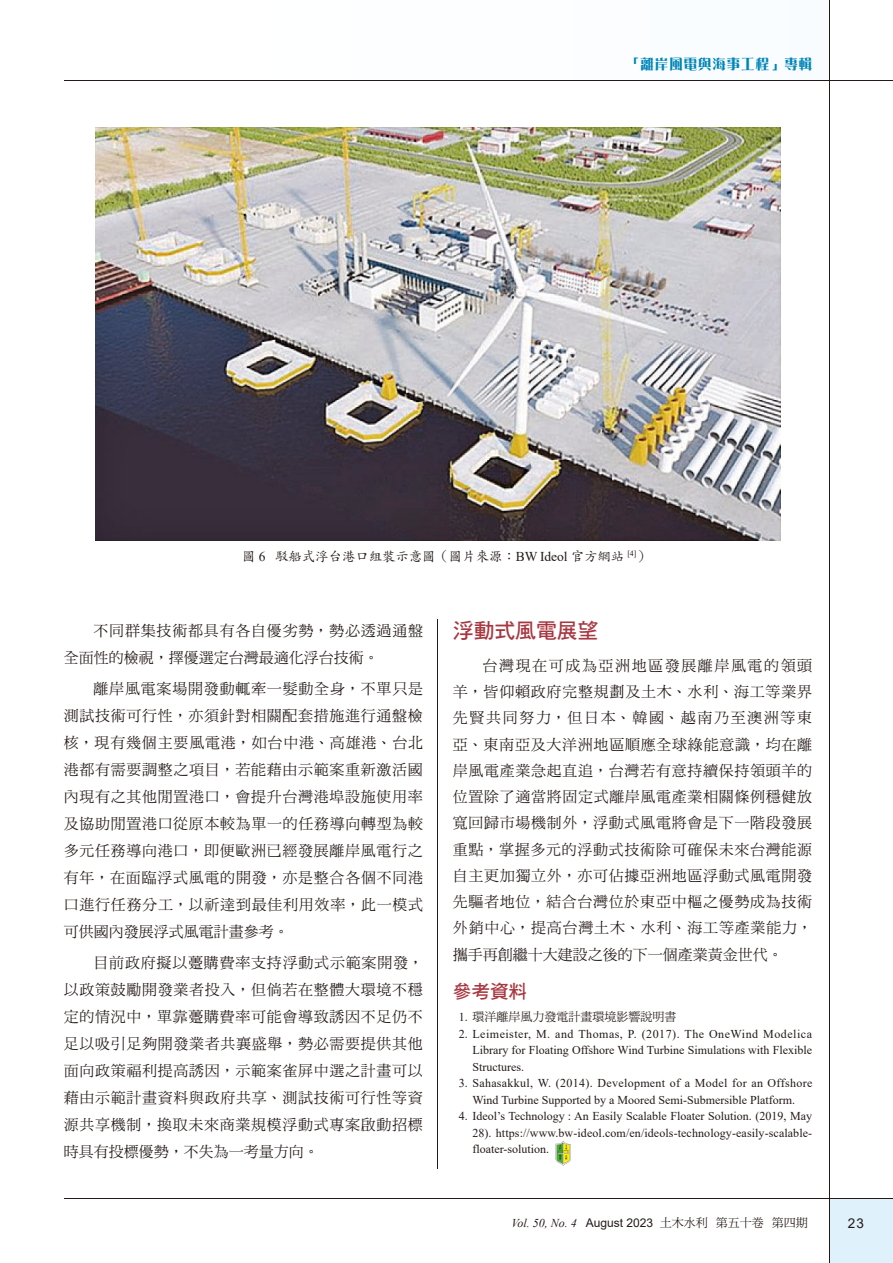
<style>
.page{position:relative;width:893px;height:1263px;background:#fff}
.page>*{position:absolute;margin:0;border:0;box-sizing:border-box;transform-origin:0 0}
.t1{font:21px "DF Hei Std W7";letter-spacing:-.01em;color:#a73841}
.t2{font:18.75px "DF Hei Std W7";color:#a73841}
.t3{font:15px/27px "DF Ming Std W5";letter-spacing:.045em;color:#231916;text-align:justify}
.t4{font:14.1px "DF Yea Song Std W9";letter-spacing:.08em;color:#0085b7;scale:.95 1}
.t5{font:13.5px "DF Kai Shu Std W5";letter-spacing:-.01em;color:#231916}
.t6{font:13.5px "Arial";color:#231916}
.t7{font:12px/16.5px "Times New Roman";color:#231916;text-align:justify}
.t8{font:italic 12px "Times New Roman";color:#231916}
.t9{font:12px "DF Ming Std W5";color:#231916}
.s1{font-family:"Times New Roman"}
.s2{font-family:"Arial";font-style:normal}
.s3{font-family:"DF Ming Std W5";font-style:normal}
</style>
<div class="page">
<div style="left:829px;top:1199px;width:64px;height:64px;background:#dff2fc"></div>
<img style="left:95px;top:128px;width:686px;height:412px">
<svg style="left:556px;top:1141px;width:15px;height:25px"></svg>
<hr style="left:64px;top:81px;width:829px;height:1px;background:#231916">
<hr style="left:829px;top:0;width:1px;height:1263px;background:#231916">
<hr style="left:64px;top:1199px;width:829px;height:1px;background:#231916">
<hr style="left:438px;top:620px;width:1px;height:549px;background:#231916">
<p class="t4" style="left:627px;top:56px;width:196px">「離岸風電與海事工程」專輯</p>
<p class="t5" style="left:242px;top:548px;width:409px">圖 <span class="s1">6</span> 駁船式浮台港口組裝示意圖（圖片來源：<span class="s1">BW Ideol</span> 官方網站 <sup>[4]</sup>）</p>
<p class="t3" style="left:64px;top:616px;width:361px;text-indent:30px">不同群集技術都具有各自優劣勢，勢必透過通盤全面性的檢視，擇優選定台灣最適化浮台技術。</p>
<p class="t3" style="left:64px;top:675px;width:361px;text-indent:30px">離岸風電案場開發動輒牽一髮動全身，不單只是測試技術可行性，亦須針對相關配套措施進行通盤檢核，現有幾個主要風電港，如台中港、高雄港、台北港都有需要調整之項目，若能藉由示範案重新激活國內現有之其他閒置港口，會提升台灣港埠設施使用率及協助閒置港口從原本較為單一的任務導向轉型為較多元任務導向港口，即便歐洲已經發展離岸風電行之有年，在面臨浮式風電的開發，亦是整合各個不同港口進行任務分工，以祈達到最佳利用效率，此一模式可供國內發展浮式風電計畫參考。</p>
<p class="t3" style="left:64px;top:949px;width:361px;text-indent:30px">目前政府擬以躉購費率支持浮動式示範案開發，以政策鼓勵開發業者投入，但倘若在整體大環境不穩定的情況中，單靠躉購費率可能會導致誘因不足仍不足以吸引足夠開發業者共襄盛舉，勢必需要提供其他面向政策福利提高誘因，示範案雀屏中選之計畫可以藉由示範計畫資料與政府共享、測試技術可行性等資源共享機制，換取未來商業規模浮動式專案啟動招標時具有投標優勢，不失為一考量方向。</p>
<h1 class="t1" style="left:453px;top:619px;width:147px">浮動式風電展望</h1>
<p class="t3" style="left:453px;top:652px;width:361px;line-height:26.2px;text-indent:30px">台灣現在可成為亞洲地區發展離岸風電的領頭羊，皆仰賴政府完整規劃及土木、水利、海工等業界先賢共同努力，但日本、韓國、越南乃至澳洲等東亞、東南亞及大洋洲地區順應全球綠能意識，均在離岸風電產業急起直追，台灣若有意持續保持領頭羊的位置除了適當將固定式離岸風電產業相關條例穩健放寬回歸市場機制外，浮動式風電將會是下一階段發展重點，掌握多元的浮動式技術除可確保未來台灣能源自主更加獨立外，亦可佔據亞洲地區浮動式風電開發先驅者地位，結合台灣位於東亞中樞之優勢成為技術外銷中心，提高台灣土木、水利、海工等產業能力，攜手再創繼十大建設之後的下一個產業黃金世代。</p>
<p class="t2" style="left:453px;top:981px;width:76px">參考資料</p>
<p class="t9" style="left:459px;top:1011px;width:219px"><span class="s1">1.</span> 環洋離岸風力發電計畫環境影響說明書</p>
<p class="t7" style="left:472px;top:1025px;width:341px;text-indent:-14px">2. Leimeister, M. and Thomas, P. (2017). The OneWind Modelica Library for Floating Offshore Wind Turbine Simulations with Flexible Structures.</p>
<p class="t7" style="left:459px;top:1074px;width:355px;text-align:center">3. Sahasakkul, W. (2014). Development of a Model for an Offshore<br>Wind Turbine Supported by a Moored Semi-Submersible Platform.</p>
<p class="t7" style="left:472px;top:1107px;width:341px;text-indent:-14px">4. Ideol’s Technology : An Easily Scalable Floater Solution. (2019, May 28). https://www.bw-ideol.com/en/ideols-technology-easily-scalable&shy;floater-solution.</p>
<p class="t8" style="left:511px;top:1215px;width:298px">Vol. 50, No. 4 <span class="s2">August 2023</span> <span class="s3">土木水利 第五十卷 第四期</span></p>
<p class="t6" style="left:848px;top:1213px;width:18px">23</p>
</div>
